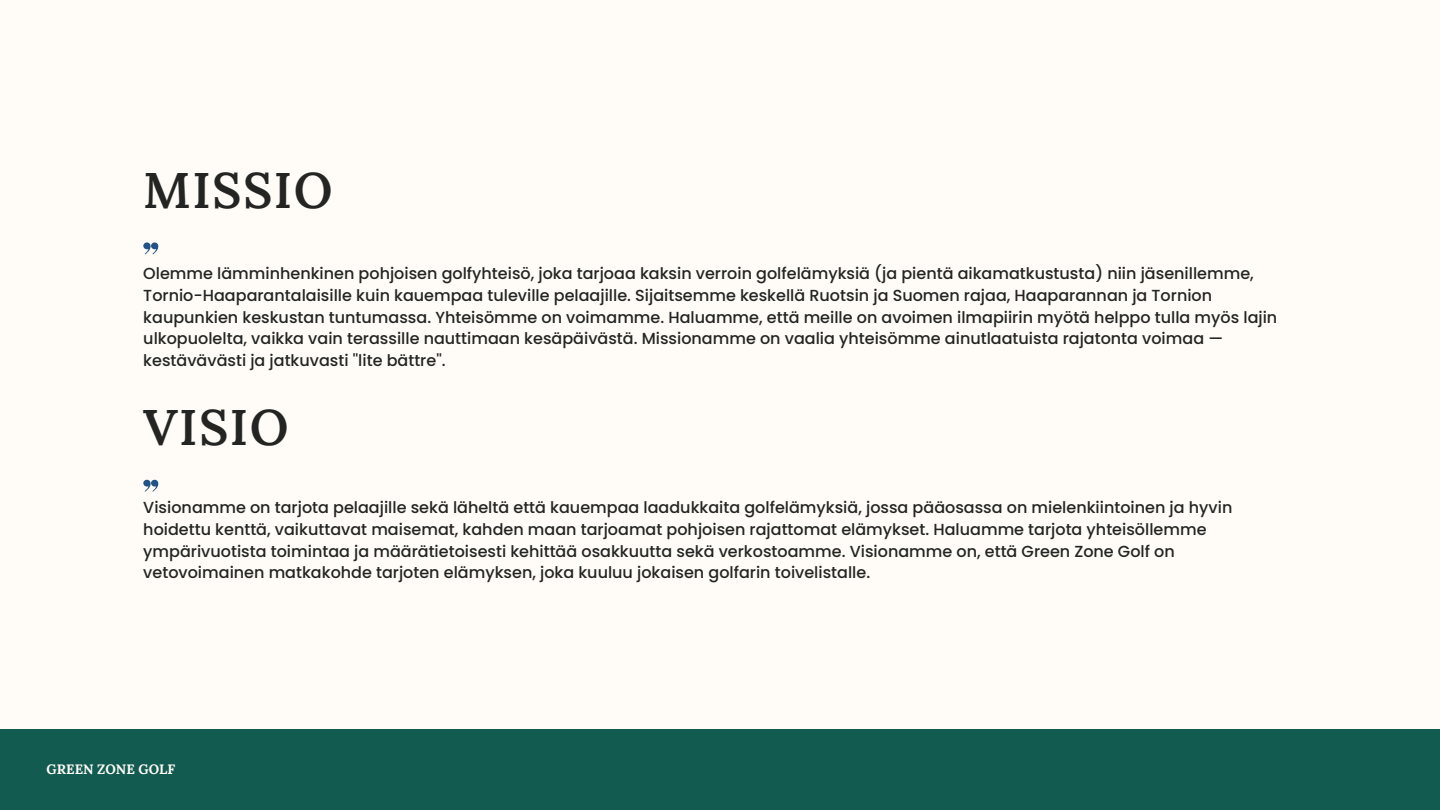
<style>
.page{position:relative;width:1440px;height:810px;background:#fffcf7}
.page>*{position:absolute;margin:0;border:0;box-sizing:border-box;transform-origin:0 0}
.t1{font:600 50px "Lora";letter-spacing:.03em;color:#242523}
.t2{font:500 16px/21.8px "Poppins";color:#242523}
.t3{font:700 13.6px "Lora";color:#fffcf7}
</style>
<div class="page">
<svg style="left:143px;top:242px;width:16px;height:12px"></svg>
<div style="left:0;top:729px;width:1440px;height:81px;background:#125b50"></div>
<svg style="left:143px;top:480px;width:16px;height:12px"></svg>
<p class="t1" style="left:143px;top:157px;width:191px">MISSIO</p>
<p class="t2" style="left:143px;top:263px;width:1136px">Olemme lämminhenkinen pohjoisen golfyhteisö, joka tarjoaa kaksin verroin golfelämyksiä (ja pientä aikamatkustusta) niin jäsenillemme, Tornio-Haaparantalaisille kuin kauempaa tuleville pelaajille. Sijaitsemme keskellä Ruotsin ja Suomen rajaa, Haaparannan ja Tornion kaupunkien keskustan tuntumassa. Yhteisömme on voimamme. Haluamme, että meille on avoimen ilmapiirin myötä helppo tulla myös lajin ulkopuolelta, vaikka vain terassille nauttimaan kesäpäivästä. Missionamme on vaalia yhteisömme ainutlaatuista rajatonta voimaa — kestävävästi ja jatkuvasti ''lite bättre''.</p>
<p class="t1" style="left:143px;top:395px;width:147px">VISIO</p>
<p class="t2" style="left:143px;top:497px;width:1091px">Visionamme on tarjota pelaajille sekä läheltä että kauempaa laadukkaita golfelämyksiä, jossa pääosassa on mielenkiintoinen ja hyvin hoidettu kenttä, vaikuttavat maisemat, kahden maan tarjoamat pohjoisen rajattomat elämykset. Haluamme tarjota yhteisöllemme ympärivuotista toimintaa ja määrätietoisesti kehittää osakkuutta sekä verkostoamme. Visionamme on, että Green Zone Golf on vetovoimainen matkakohde tarjoten elämyksen, joka kuuluu jokaisen golfarin toivelistalle.</p>
<p class="t3" style="left:47px;top:761px;width:130px">GREEN ZONE GOLF</p>
</div>
